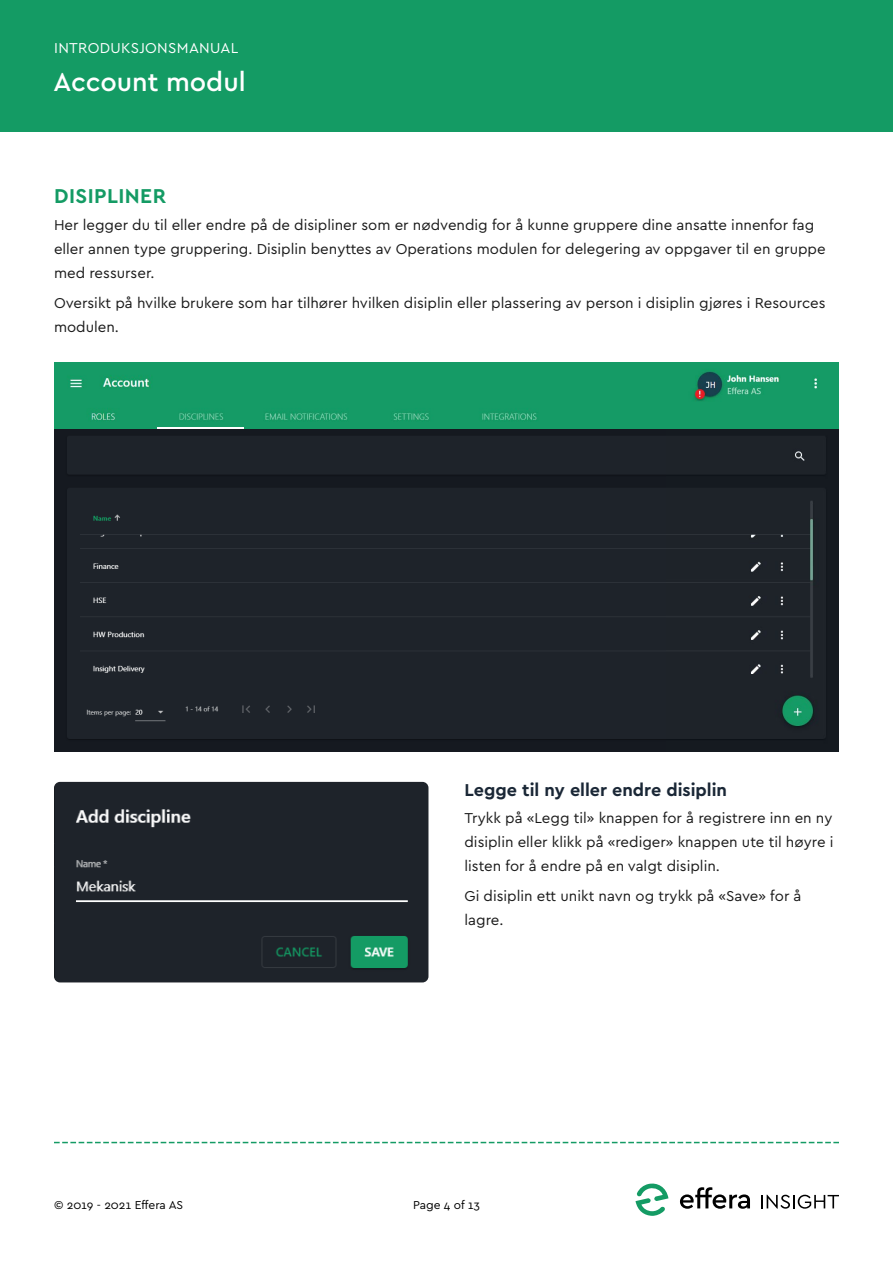
<style>
.page{position:relative;width:893px;height:1263px;background:#fff}
.page>*{position:absolute;margin:0;border:0;box-sizing:border-box;transform-origin:0 0}
.t1{font:500 27px "Cera";color:#fff}
.Content_-_Headline_L{font:700 21px "Cera";letter-spacing:.02em;color:#149b64}
.Content_-_Headline_L-2{font:700 18px "Cera";color:#1a2736}
.Content_-_Body_1{font:15px/24px "Cera";color:#1a1a1a}
.t2{font:15px "Cera";letter-spacing:.02em;color:#fff}
.t3{font:12px "Cera";color:#000}
</style>
<div class="page">
<div style="left:0;top:0;width:893px;height:132px;background:#149b64"></div>
<svg style="left:54px;top:1142px;width:785px;height:1px"></svg>
<svg style="left:635px;top:1183px;width:33px;height:33px"></svg>
<svg style="left:680px;top:1187px;width:70px;height:22px"></svg>
<svg style="left:761px;top:1195px;width:78px;height:14px"></svg>
<img style="left:54px;top:428px;width:511px;height:324px">
<img style="left:665px;top:428px;width:174px;height:324px">
<img style="left:625px;top:428px;width:40px;height:324px">
<img style="left:565px;top:428px;width:60px;height:324px">
<img style="left:54px;top:782px;width:374px;height:200px">
<div style="left:54px;top:362px;width:785px;height:66px;background:#159b66"></div>
<hr style="left:157px;top:427px;width:86px;height:1px;background:#fff">
<p class="t2" style="left:54px;top:38px;width:186px">INTRODUKSJONSMANUAL</p>
<h1 class="t1" style="left:53px;top:64px;width:194px">Account modul</h1>
<p class="Content_-_Headline_L" style="left:54px;top:182px;width:113px">DISIPLINER</p>
<p class="Content_-_Body_1" style="left:54px;top:212px;width:773px">Her legger du til eller endre på de disipliner som er nødvendig for å kunne gruppere dine ansatte innenfor fag eller annen type gruppering. Disiplin benyttes av Operations modulen for delegering av oppgaver til en gruppe med ressurser.</p>
<p class="Content_-_Body_1" style="left:54px;top:290px;width:773px">Oversikt på hvilke brukere som har tilhører hvilken disiplin eller plassering av person i disiplin gjøres i Resources modulen.</p>
<p class="Content_-_Headline_L-2" style="left:464px;top:778px;width:264px">Legge til ny eller endre disiplin</p>
<p class="Content_-_Body_1" style="left:464px;top:806px;width:371px;text-align:justify">Trykk på «Legg til» knappen for å registrere inn en ny disiplin eller klikk på «rediger» knappen ute til høyre i listen for å endre på en valgt disiplin.</p>
<p class="Content_-_Body_1" style="left:464px;top:884px;width:339px">Gi disiplin ett unikt navn og trykk på «Save» for å lagre.</p>
<p class="t3" style="left:54px;top:1197px;width:131px">© 2019 - 2021 Effera AS</p>
<p class="t3" style="left:413px;top:1197px;width:68px">Page 4 of 13</p>
</div>
